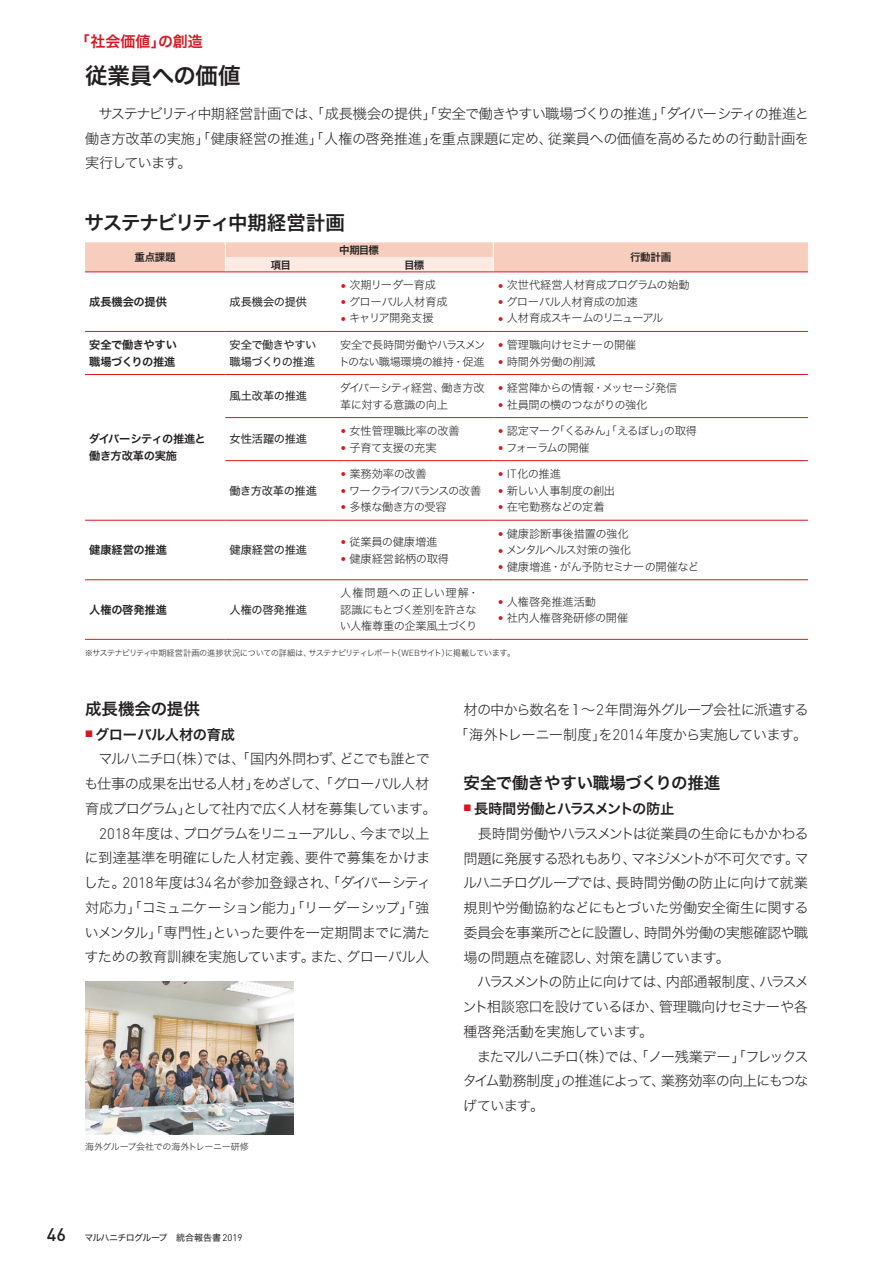
<style>
.page{position:relative;width:893px;height:1263px;background:#fff}
.page>*{position:absolute;margin:0;border:0;box-sizing:border-box;transform-origin:0 0}
.t1{font:22.5px "Hira Kaku Std N W6";letter-spacing:-.015em;color:#231f20}
.t2{font:19.5px "Hira Kaku Std N W6";letter-spacing:-.06em;color:#231f20}
.t3{font:16.5px "Hira Kaku Std N W6";letter-spacing:-.02em;color:#231f20}
.t4{font:16.5px "Hira Kaku Std N W6";color:#231f20}
.t5{font:15px "Hira Kaku Std N W6";color:#d7171f}
.t6{font:14.25px/24.8px "Hira Kaku Std N W2";letter-spacing:-.055em;color:#231f20;text-align:center}
.t7{font:14.25px "Hira Kaku Std N W6";letter-spacing:-.06em;color:#231f20}
.t8{font:14.25px "Hira Kaku Std N W6";letter-spacing:-.03em;color:#231f20}
.t9{font:11.25px/16.5px "Hira Kaku Std N W2";letter-spacing:-.04em;color:#231f20}
.t10{font:11.25px "Hira Kaku Std N W2";letter-spacing:-.01em;color:#231f20}
.t11{font:11.25px "Hira Kaku Std N W4";letter-spacing:-.01em;color:#231f20}
.t12{font:11.25px/16.5px "Hira Kaku Std N W6";letter-spacing:-.03em;color:#231f20}
.t13{font:11.25px "Hira Kaku Std N W2";letter-spacing:-.09em;color:#231f20}
.t14{font:11.25px/16.5px "Hira Kaku Std N W4";letter-spacing:-.04em;color:#231f20}
.t15{font:11.25px "Hira Kaku Std N W6";letter-spacing:-.01em;color:#231f20}
.t16{font:11.25px "Hira Kaku Std N W2";letter-spacing:-.11em;color:#231f20}
.t17{font:11.25px "Hira Kaku Std N W2";letter-spacing:-.06em;color:#231f20}
.t18{font:11.25px "Hira Kaku Std N W2";letter-spacing:-.02em;color:#231f20}
.t19{font:10.5px "Hira Kaku Std N W6";letter-spacing:-.03em;color:#231f20}
.t20{font:9px "Hira Kaku Std N W4";letter-spacing:-.065em;color:#231f20}
.t21{font:9px "Hira Kaku Std N W2";letter-spacing:-.03em;color:#231f20}
.t22{font:8.25px "Hira Kaku Std N W2";letter-spacing:-.07em;color:#231f20}
.s1{font-family:"DIN Pro";font-weight:300;font-size:11.85px;color:#d7171f}
.s2{font-family:"DIN Pro";font-weight:300;font-size:11.85px}
.s3{font-family:"DIN Pro";font-weight:300;font-size:8.7px}
.s4{font-family:"DIN Pro";font-weight:300;font-size:15.15px}
.s5{font-family:"DIN Pro";font-weight:500;font-size:18px}
.s6{font-family:"DIN Pro";font-size:9.6px}
</style>
<div class="page">
<svg style="left:85px;top:242px;width:723px;height:30px;background:#f7d0c1"></svg>
<hr style="left:85px;top:272px;width:140px;height:1px;background:#d7171f">
<hr style="left:225px;top:272px;width:111px;height:1px;background:#d7171f">
<hr style="left:336px;top:272px;width:157px;height:1px;background:#d7171f">
<hr style="left:493px;top:272px;width:315px;height:1px;background:#d7171f">
<hr style="left:85px;top:331px;width:140px;height:1px;background:#d7171f">
<hr style="left:85px;top:374px;width:140px;height:1px;background:#d7171f">
<hr style="left:225px;top:331px;width:111px;height:1px;background:#d7171f">
<hr style="left:336px;top:331px;width:157px;height:1px;background:#d7171f">
<hr style="left:493px;top:331px;width:315px;height:1px;background:#d7171f">
<hr style="left:225px;top:374px;width:111px;height:1px;background:#d7171f">
<hr style="left:336px;top:374px;width:157px;height:1px;background:#d7171f">
<hr style="left:493px;top:374px;width:315px;height:1px;background:#d7171f">
<hr style="left:225px;top:417px;width:111px;height:1px;background:#d7171f">
<hr style="left:225px;top:460px;width:111px;height:1px;background:#d7171f">
<hr style="left:85px;top:520px;width:140px;height:1px;background:#d7171f">
<hr style="left:225px;top:520px;width:111px;height:1px;background:#d7171f">
<hr style="left:85px;top:579px;width:140px;height:1px;background:#d7171f">
<hr style="left:225px;top:579px;width:111px;height:1px;background:#d7171f">
<hr style="left:85px;top:639px;width:140px;height:1px;background:#d7171f">
<hr style="left:225px;top:639px;width:111px;height:1px;background:#d7171f">
<hr style="left:336px;top:417px;width:157px;height:1px;background:#d7171f">
<hr style="left:493px;top:417px;width:315px;height:1px;background:#d7171f">
<hr style="left:336px;top:460px;width:157px;height:1px;background:#d7171f">
<hr style="left:493px;top:460px;width:315px;height:1px;background:#d7171f">
<hr style="left:336px;top:520px;width:157px;height:1px;background:#d7171f">
<hr style="left:493px;top:520px;width:315px;height:1px;background:#d7171f">
<hr style="left:336px;top:579px;width:157px;height:1px;background:#d7171f">
<hr style="left:493px;top:579px;width:315px;height:1px;background:#d7171f">
<hr style="left:336px;top:639px;width:157px;height:1px;background:#d7171f">
<hr style="left:493px;top:639px;width:315px;height:1px;background:#d7171f">
<img style="left:85px;top:981px;width:208px;height:153px">
<p class="t5" style="left:75px;top:30px;width:130px">「社会価値」の創造</p>
<h1 class="t1" style="left:85px;top:58px;width:157px">従業員への価値</h1>
<p class="t6" style="left:85px;top:101px;width:726px;text-align:justify">　サステナビリティ中期経営計画では、「成長機会の提供」「安全で働きやすい職場づくりの推進」「ダイバーシティの推進と働き方改革の実施」「健康経営の推進」「人権の啓発推進」を重点課題に定め、従業員への価値を高めるための行動計画を実行しています。</p>
<h2 class="t2" style="left:84px;top:207px;width:262px">サステナビリティ中期経営計画</h2>
<p class="t19" style="left:135px;top:249px;width:43px">重点課題</p>
<p class="t19" style="left:339px;top:242px;width:41px">中期目標</p>
<p class="t19" style="left:271px;top:256px;width:22px">項目</p>
<p class="t19" style="left:404px;top:256px;width:22px">目標</p>
<p class="t15" style="left:89px;top:293px;width:79px">成長機会の提供</p>
<p class="t11" style="left:230px;top:293px;width:79px">成長機会の提供</p>
<p class="t10" style="left:340px;top:277px;width:98px"><span class="s1">•</span> 次期リーダー育成</p>
<p class="t18" style="left:340px;top:293px;width:109px"><span class="s1">•</span> グローバル人材育成</p>
<p class="t9" style="left:340px;top:310px;width:95px"><span class="s1">•</span> キャリア開発支援</p>
<p class="t19" style="left:630px;top:249px;width:43px">行動計画</p>
<p class="t10" style="left:497px;top:277px;width:205px"><span class="s1">•</span> 次世代経営人材育成プログラムの始動　</p>
<p class="t9" style="left:497px;top:293px;width:142px"><span class="s1">•</span> グローバル人材育成の加速</p>
<p class="t13" style="left:497px;top:310px;width:167px"><span class="s1">•</span> 人材育成スキームのリニューアル</p>
<p class="t12" style="left:89px;top:337px;width:89px">安全で働きやすい職場づくりの推進</p>
<p class="t14" style="left:230px;top:336px;width:88px">安全で働きやすい職場づくりの推進</p>
<p class="t9" style="left:339px;top:336px;width:148px">安全で長時間労働やハラスメントのない職場環境の維持・促進</p>
<p class="t9" style="left:497px;top:336px;width:140px"><span class="s1">•</span> 管理職向けセミナーの開催</p>
<p class="t10" style="left:497px;top:353px;width:99px"><span class="s1">•</span> 時間外労働の削減</p>
<p class="t12" style="left:89px;top:431px;width:118px">ダイバーシティの推進と働き方改革の実施</p>
<p class="t11" style="left:230px;top:388px;width:79px">風土改革の推進</p>
<p class="t9" style="left:340px;top:379px;width:147px">ダイバーシティ経営、働き方改革に対する意識の向上</p>
<p class="t9" style="left:497px;top:379px;width:182px"><span class="s1">•</span> 経営陣からの情報・メッセージ発信</p>
<p class="t9" style="left:497px;top:396px;width:151px"><span class="s1">•</span> 社員間の横のつながりの強化</p>
<p class="t11" style="left:230px;top:431px;width:79px">女性活躍の推進</p>
<p class="t14" style="left:230px;top:482px;width:89px">働き方改革の推進</p>
<p class="t10" style="left:340px;top:422px;width:121px"><span class="s1">•</span> 女性管理職比率の改善</p>
<p class="t9" style="left:340px;top:439px;width:98px"><span class="s1">•</span> 子育て支援の充実</p>
<p class="t10" style="left:340px;top:465px;width:88px"><span class="s1">•</span> 業務効率の改善</p>
<p class="t16" style="left:340px;top:482px;width:143px"><span class="s1">•</span> ワークライフバランスの改善</p>
<p class="t9" style="left:340px;top:498px;width:108px"><span class="s1">•</span> 多様な働き方の受容</p>
<p class="t9" style="left:497px;top:422px;width:201px"><span class="s1">•</span> 認定マーク「くるみん」「えるぼし」の取得</p>
<p class="t13" style="left:497px;top:439px;width:94px"><span class="s1">•</span> フォーラムの開催</p>
<p class="t9" style="left:497px;top:465px;width:65px"><span class="s1">•</span> <span class="s2">IT</span>化の推進</p>
<p class="t9" style="left:497px;top:482px;width:119px"><span class="s1">•</span> 新しい人事制度の創出</p>
<p class="t9" style="left:497px;top:498px;width:109px"><span class="s1">•</span> 在宅勤務などの定着</p>
<p class="t15" style="left:89px;top:541px;width:79px">健康経営の推進</p>
<p class="t11" style="left:230px;top:541px;width:79px">健康経営の推進</p>
<p class="t15" style="left:89px;top:601px;width:79px">人権の啓発推進</p>
<p class="t11" style="left:230px;top:601px;width:79px">人権の啓発推進</p>
<p class="t10" style="left:340px;top:533px;width:99px"><span class="s1">•</span> 従業員の健康増進</p>
<p class="t10" style="left:340px;top:550px;width:110px"><span class="s1">•</span> 健康経営銘柄の取得</p>
<p class="t10" style="left:497px;top:525px;width:133px"><span class="s1">•</span> 健康診断事後措置の強化</p>
<p class="t17" style="left:497px;top:542px;width:135px"><span class="s1">•</span> メンタルヘルス対策の強化</p>
<p class="t9" style="left:497px;top:558px;width:203px"><span class="s1">•</span> 健康増進・がん予防セミナーの開催など</p>
<p class="t9" style="left:340px;top:585px;width:141px">人権問題への正しい理解・認識にもとづく差別を許さない人権尊重の企業風土づくり</p>
<p class="t10" style="left:497px;top:593px;width:100px"><span class="s1">•</span> 人権啓発推進活動</p>
<p class="t10" style="left:497px;top:609px;width:132px"><span class="s1">•</span> 社内人権啓発研修の開催</p>
<p class="t22" style="left:85px;top:646px;width:432px">※サステナビリティ中期経営計画の進捗状況についての詳細は、サステナビリティレポート（<span class="s3">WEB</span>サイト）に掲載しています。</p>
<p class="t4" style="left:85px;top:696px;width:116px">成長機会の提供</p>
<p class="t8" style="left:85px;top:723px;width:152px"><sup>■</sup> グローバル人材の育成</p>
<p class="t6" style="left:84px;top:746px;width:354px">　マルハニチロ（株）では、「国内外問わず、どこでも誰とでも仕事の成果を出せる人材」をめざして、「グローバル人材育成プログラム」として社内で広く人材を募集しています。<br><span class="s4">2018</span>年度は、プログラムをリニューアルし、今まで以上<br>に到達基準を明確にした人材定義、要件で募集をかけました。<span class="s4">2018</span>年度は<span class="s4">34</span>名が参加登録され、「ダイバーシティ対応力」「コミュニケーション能力」「リーダーシップ」「強いメンタル」「専門性」といった要件を一定期間までに満たすための教育訓練を実施しています。また、グローバル人</p>
<p class="t21" style="left:85px;top:1140px;width:165px">海外グループ会社での海外トレーニー研修</p>
<p class="t20" style="left:47px;top:1230px;width:197px"><span class="s5">46</span> マルハニチログループ　統合報告書<span class="s6">2019</span></p>
<p class="t6" style="left:454px;top:697px;width:356px;text-align:right">材の中から数名を１～<span class="s4">2</span>年間海外グループ会社に派遣する「海外トレーニー制度」を<span class="s4">2014</span>年度から実施しています。</p>
<p class="t3" style="left:463px;top:770px;width:258px">安全で働きやすい職場づくりの推進</p>
<p class="t7" style="left:463px;top:798px;width:213px"><sup>■</sup> 長時間労働とハラスメントの防止</p>
<p class="t6" style="left:462px;top:821px;width:348px;text-align:left">　長時間労働やハラスメントは従業員の生命にもかかわる問題に発展する恐れもあり、マネジメントが不可欠です。マルハニチログループでは、長時間労働の防止に向けて就業規則や労働協約などにもとづいた労働安全衛生に関する委員会を事業所ごとに設置し、時間外労働の実態確認や職場の問題点を確認し、対策を講じています。<br>　ハラスメントの防止に向けては、内部通報制度、ハラスメント相談窓口を設けているほか、管理職向けセミナーや各種啓発活動を実施しています。<br>　またマルハニチロ（株）では、「ノー残業デー」「フレックスタイム勤務制度」の推進によって、業務効率の向上にもつなげています。</p>
</div>
